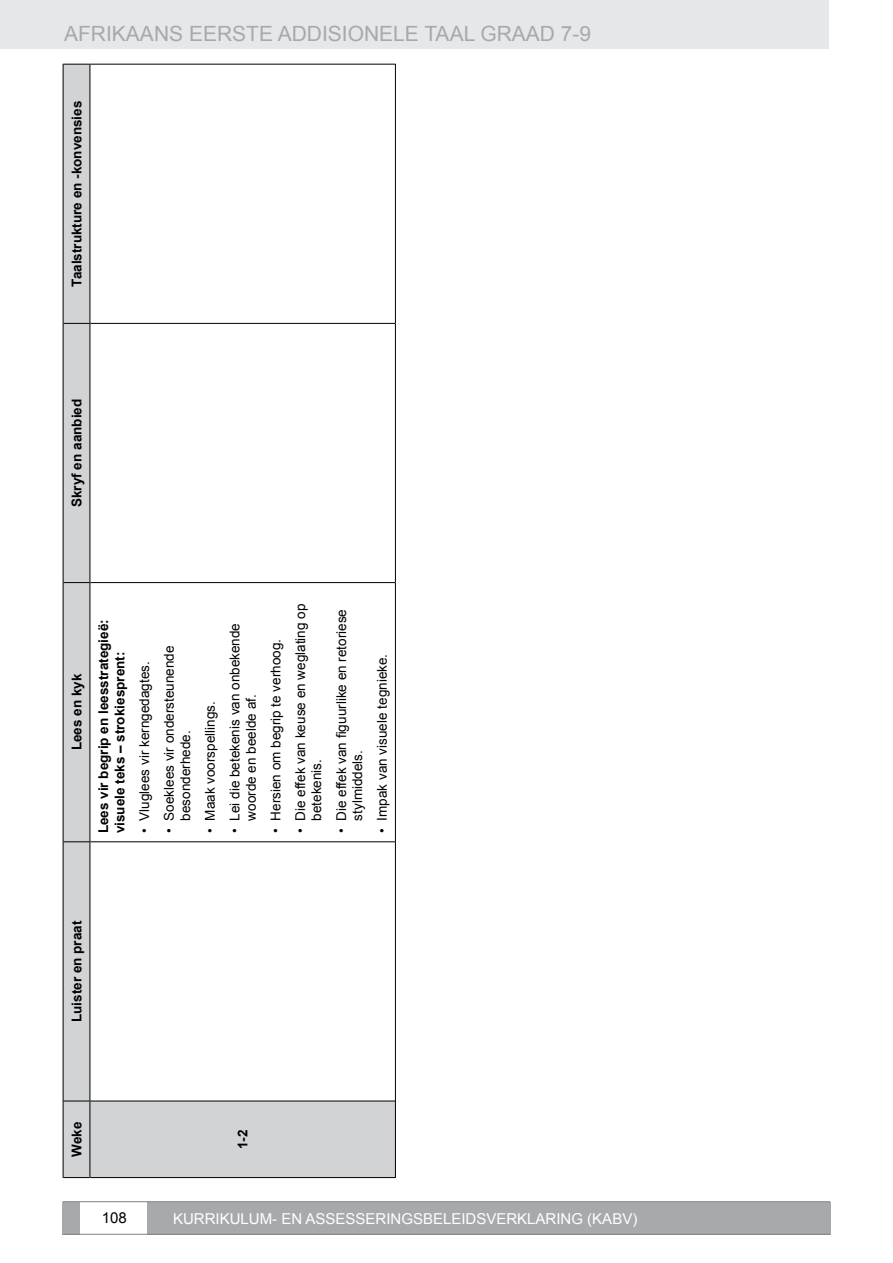
<style>
.page{position:relative;width:893px;height:1263px;background:#fff}
.page>*{position:absolute;margin:0;border:0;box-sizing:border-box;transform-origin:0 0}
.t1{font:21px "Arial";color:#a7a9ac}
.t2{font:15px "Arial";color:#fff}
.t3{font:15px "Arial";color:#000}
.t4{font:13.5px/16.2px "Arial";color:#000}
.t5{font:700 13.5px/16.2px "Arial";color:#000}
</style>
<div class="page">
<div style="left:0;top:0;width:829px;height:49px;background:#e6e7e8"></div>
<div style="left:63px;top:1202px;width:17px;height:32px;background:#a7a9ac"></div>
<div style="left:147px;top:1202px;width:683px;height:32px;background:#a7a9ac"></div>
<hr style="left:63px;top:1234px;width:767px;height:1px;background:#808285">
<hr style="left:63px;top:1201px;width:767px;height:1px;background:#808285">
<svg style="left:64px;top:65px;width:331px;height:1112px"></svg>
<hr style="left:90px;top:1177px;width:305px;height:1px;background:#000">
<hr style="left:90px;top:1101px;width:305px;height:1px;background:#000">
<hr style="left:90px;top:841px;width:305px;height:1px;background:#000">
<hr style="left:90px;top:582px;width:305px;height:1px;background:#000">
<hr style="left:90px;top:323px;width:305px;height:1px;background:#000">
<hr style="left:90px;top:64px;width:305px;height:1px;background:#000">
<hr style="left:395px;top:1101px;width:1px;height:77px;background:#000">
<hr style="left:395px;top:842px;width:1px;height:259px;background:#000">
<hr style="left:395px;top:583px;width:1px;height:259px;background:#000">
<hr style="left:395px;top:323px;width:1px;height:260px;background:#000">
<hr style="left:395px;top:64px;width:1px;height:259px;background:#000">
<hr style="left:63px;top:1101px;width:1px;height:77px;background:#000">
<svg style="left:63px;top:1177px;width:27px;height:1px"></svg>
<hr style="left:63px;top:842px;width:1px;height:259px;background:#000">
<svg style="left:63px;top:1101px;width:27px;height:1px"></svg>
<hr style="left:63px;top:583px;width:1px;height:259px;background:#000">
<svg style="left:63px;top:841px;width:27px;height:1px"></svg>
<hr style="left:63px;top:323px;width:1px;height:260px;background:#000">
<svg style="left:63px;top:582px;width:27px;height:1px"></svg>
<hr style="left:63px;top:64px;width:1px;height:259px;background:#000">
<svg style="left:63px;top:323px;width:27px;height:1px"></svg>
<svg style="left:63px;top:64px;width:27px;height:1px"></svg>
<hr style="left:90px;top:1101px;width:1px;height:77px;background:#000">
<hr style="left:90px;top:842px;width:1px;height:259px;background:#000">
<hr style="left:90px;top:583px;width:1px;height:259px;background:#000">
<hr style="left:90px;top:323px;width:1px;height:260px;background:#000">
<hr style="left:90px;top:64px;width:1px;height:259px;background:#000">
<h1 class="t1" style="left:64px;top:19px;width:529px">AFRIKAANS EERSTE ADDISIONELE TAAL GRAAD 7-9</h1>
<p class="t5" style="left:69px;top:287px;width:187px;rotate:-90deg">Taalstrukture en -konvensies</p>
<p class="t5" style="left:69px;top:507px;width:110px;rotate:-90deg">Skryf en aanbied</p>
<p class="t5" style="left:69px;top:750px;width:78px;rotate:-90deg">Lees en kyk</p>
<p class="t5" style="left:96px;top:833px;width:215px;rotate:-90deg">Lees vir begrip en leesstrategieë: visuele teks – strokiesprent:</p>
<p class="t4" style="left:136px;top:833px;width:173px;rotate:-90deg">• Vluglees vir kerngedagtes.</p>
<p class="t4" style="left:161px;top:820px;width:176px;text-indent:-13px;rotate:-90deg">• Soeklees vir ondersteunende besonderhede.</p>
<p class="t4" style="left:202px;top:833px;width:134px;rotate:-90deg">• Maak voorspellings.</p>
<p class="t4" style="left:227px;top:820px;width:199px;text-indent:-13px;rotate:-90deg">• Lei die betekenis van onbekende woorde en beelde af.</p>
<p class="t4" style="left:268px;top:833px;width:196px;rotate:-90deg">• Hersien om begrip te verhoog.</p>
<p class="t4" style="left:292px;top:820px;width:218px;text-indent:-13px;rotate:-90deg">• Die effek van keuse en weglating op betekenis.</p>
<p class="t4" style="left:333px;top:820px;width:213px;text-indent:-13px;rotate:-90deg">• Die effek van figuurlike en retoriese stylmiddels.</p>
<p class="t4" style="left:374px;top:833px;width:181px;rotate:-90deg">• Impak van visuele tegnieke.</p>
<p class="t5" style="left:69px;top:1022px;width:103px;rotate:-90deg">Luister en praat</p>
<p class="t5" style="left:69px;top:1157px;width:37px;rotate:-90deg">Weke</p>
<p class="t5" style="left:235px;top:1149px;width:21px;rotate:-90deg">1-2</p>
<p class="t3" style="left:102px;top:1208px;width:27px">108</p>
<p class="t2" style="left:173px;top:1209px;width:466px">KURRIKULUM- EN ASSESSERINGSBELEIDSVERKLARING (KABV)</p>
</div>
